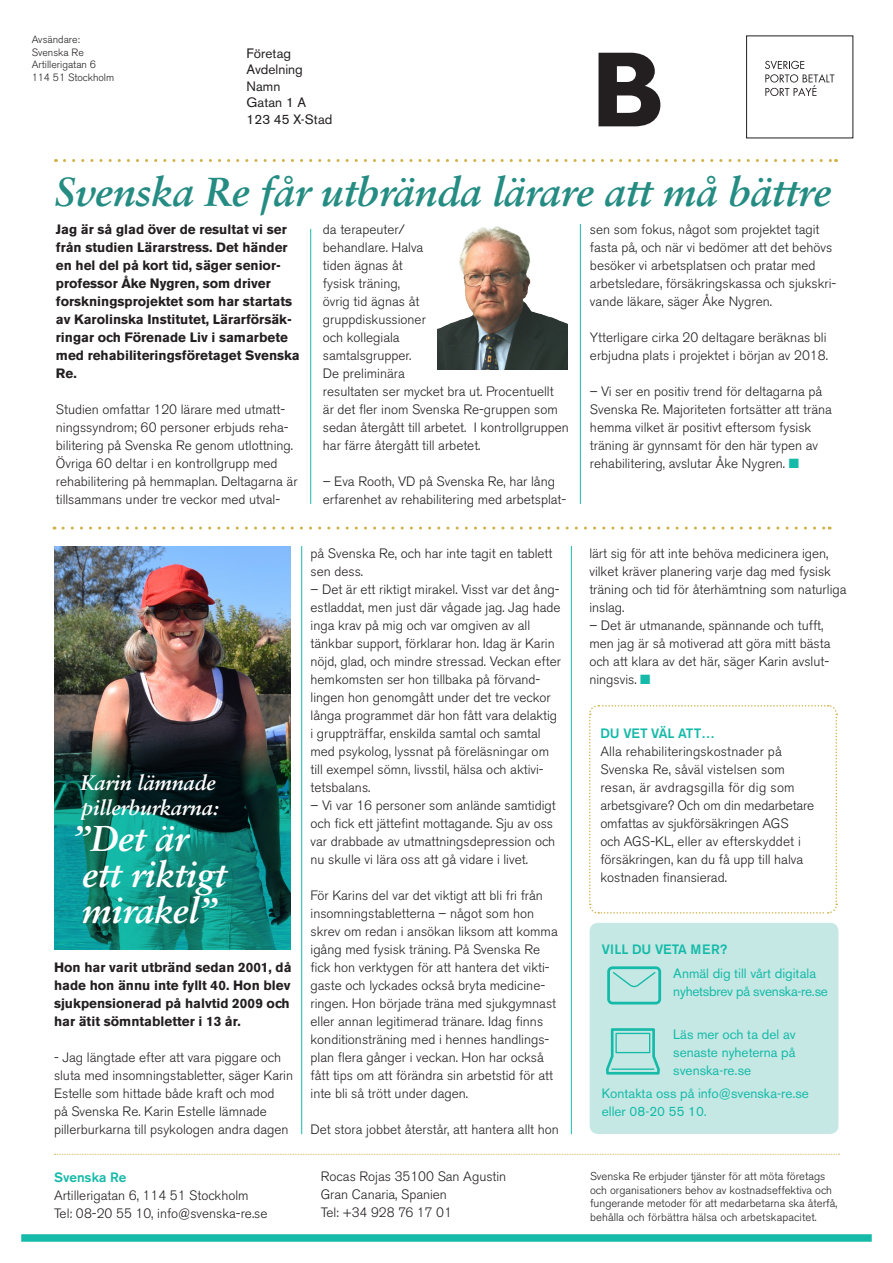
<style>
.page{position:relative;width:893px;height:1263px;background:#fff}
.page>*{position:absolute;margin:0;border:0;box-sizing:border-box;transform-origin:0 0}
.t1{font:italic 700 40.5px "Sabon LT Std";letter-spacing:-.01em;color:#248c82}
.t2{font:italic 700 36px/36px "Sabon LT Std";letter-spacing:-.01em;color:#fff}
.t3{font:italic 700 21px/25.2px "Sabon LT Std";letter-spacing:-.01em;color:#fff}
.Brödtext{font:300 13.5px/18px "Akzidenz Grotesk BE";color:#231f20}
.Brödtext-2{font:700 13.5px/18px "Akzidenz Grotesk BE";color:#231f20}
.t4{font:13.5px/18px "Akzidenz Grotesk BE";color:#15baa9}
.t5{font:13.5px "Akzidenz Grotesk BE";color:#231f20}
.Mellanrubrik{font:500 13.5px "Akzidenz Grotesk BE";color:#15baa9}
.t6{font:300 11.25px/13.5px "Akzidenz Grotesk BE";color:#231f20}
.t7{font:300 10.5px "Akzidenz Grotesk BE";color:#231f20}
.s1{color:#15baa9}
</style>
<div class="page">
<div style="left:21px;top:1234px;width:851px;height:8px;background:#15baa9"></div>
<svg style="left:54px;top:1154px;width:786px;height:1px"></svg>
<svg style="left:765px;top:61px;width:69px;height:35px"></svg>
<svg style="left:598px;top:53px;width:62px;height:73px"></svg>
<hr style="left:571px;top:546px;width:1px;height:588px;background:#15baa9">
<svg style="left:589px;top:705px;width:249px;height:209px"></svg>
<div style="left:590px;top:923px;width:248px;height:211px;background:#c5e8e4;border-radius:9px"></div>
<svg style="left:607px;top:966px;width:54px;height:38px"></svg>
<svg style="left:606px;top:1028px;width:54px;height:46px"></svg>
<hr style="left:611px;top:1068px;width:43px;height:2px;background:#15baa9">
<svg style="left:63px;top:527px;width:767px;height:3px"></svg>
<img style="left:54px;top:546px;width:237px;height:183px">
<svg style="left:54px;top:729px;width:237px;height:221px;background:#13645d"></svg>
<img style="left:437px;top:226px;width:130px;height:144px">
<hr style="left:310px;top:229px;width:1px;height:275px;background:#15baa9">
<hr style="left:580px;top:224px;width:1px;height:280px;background:#15baa9">
<hr style="left:301px;top:546px;width:1px;height:588px;background:#15baa9">
<svg style="left:64px;top:159px;width:773px;height:3px"></svg>
<p class="t7" style="left:32px;top:34px;width:50px">Avsändare:</p>
<p class="t7" style="left:32px;top:46px;width:54px">Svenska Re</p>
<p class="t7" style="left:32px;top:59px;width:66px">Artillerigatan 6</p>
<p class="t7" style="left:32px;top:72px;width:84px">114 51 Stockholm</p>
<p class="t5" style="left:247px;top:45px;width:46px">Företag</p>
<p class="t5" style="left:247px;top:62px;width:58px">Avdelning</p>
<p class="t5" style="left:247px;top:78px;width:35px">Namn</p>
<p class="t5" style="left:247px;top:95px;width:61px">Gatan 1 A</p>
<p class="t5" style="left:247px;top:111px;width:87px">123 45 X-Stad</p>
<p class="t1" style="left:54px;top:168px;width:779px">Svenska Re får utbrända lärare att må bättre</p>
<p class="Brödtext-2" style="left:56px;top:220px;width:245px">Jag är så glad över de resultat vi ser från studien Lärarstress. Det händer en hel del på kort tid, säger senior&shy;professor Åke Nygren, som driver forskningsprojektet som har startats av Karolinska Institutet, Lärarförsäk&shy;ringar och Förenade Liv i samarbete med rehabiliteringsföretaget Svenska Re.</p>
<p class="Brödtext" style="left:56px;top:401px;width:243px">Studien omfattar 120 lärare med utmatt&shy;ningssyndrom; 60 personer erbjuds reha&shy;bilitering på Svenska Re genom utlottning.<br>Övriga 60 deltar i en kontrollgrupp med rehabilitering på hemmaplan. Deltagarna är tillsammans under tre veckor med utval-</p>
<p class="Brödtext" style="left:323px;top:221px;width:247px">da terapeuter/<br>behandlare. Halva<br>tiden ägnas åt<br>fysisk träning,<br>övrig tid ägnas åt<br>gruppdiskussioner<br>och kollegiala<br>samtalsgrupper.<br>De preliminära<br>resultaten ser mycket bra ut. Procentuellt<br>är det fler inom Svenska Re-gruppen som sedan återgått till arbetet. I kontrollgruppen har färre återgått till arbetet.</p>
<p class="Brödtext" style="left:323px;top:473px;width:245px">– Eva Rooth, VD på Svenska Re, har lång erfarenhet av rehabilitering med arbetsplat-</p>
<p class="t3" style="left:80px;top:770px;width:140px">Karin lämnade pillerburkarna:</p>
<p class="t2" style="left:72px;top:820px;width:156px">”Det är ett riktigt mirakel”</p>
<p class="Brödtext-2" style="left:54px;top:958px;width:239px">Hon har varit utbränd sedan 2001, då hade hon ännu inte fyllt 40. Hon blev sjukpensionerad på halvtid 2009 och har ätit sömntabletter i 13 år.</p>
<p class="Brödtext" style="left:54px;top:1049px;width:241px">- Jag längtade efter att vara piggare och sluta med insomningstabletter, säger Karin Estelle som hittade både kraft och mod<br>på Svenska Re. Karin Estelle lämnade pillerburkarna till psykologen andra dagen</p>
<p class="Mellanrubrik" style="left:54px;top:1169px;width:74px">Svenska Re</p>
<p class="Brödtext" style="left:54px;top:1187px;width:196px">Artillerigatan 6, 114 51 Stockholm</p>
<p class="Brödtext" style="left:54px;top:1205px;width:215px">Tel: 08-20 55 10, info@svenska-re.se</p>
<p class="Brödtext" style="left:310px;top:545px;width:243px">på Svenska Re, och har inte tagit en tablett sen dess.</p>
<p class="Brödtext" style="left:310px;top:581px;width:252px">– Det är ett riktigt mirakel. Visst var det ång&shy;estladdat, men just där vågade jag. Jag hade inga krav på mig och var omgiven av all tänkbar support, förklarar hon. Idag är Karin nöjd, glad, och mindre stressad. Veckan efter hemkomsten ser hon tillbaka på förvand&shy;lingen hon genomgått under det tre veckor långa programmet där hon fått vara delaktig i gruppträffar, enskilda samtal och samtal med psykolog, lyssnat på föreläsningar om till exempel sömn, livsstil, hälsa och aktivi&shy;tetsbalans.</p>
<p class="Brödtext" style="left:310px;top:797px;width:247px">– Vi var 16 personer som anlände samtidigt och fick ett jättefint mottagande. Sju av oss var drabbade av utmattningsdepression och nu skulle vi lära oss att gå vidare i livet.</p>
<p class="Brödtext" style="left:310px;top:887px;width:249px">För Karins del var det viktigt att bli fri från insomningstabletterna – något som hon skrev om redan i ansökan liksom att komma igång med fysisk träning. På Svenska Re fick hon verktygen för att hantera det vikti&shy;gaste och lyckades också bryta medicine&shy;ringen. Hon började träna med sjukgymnast eller annan legitimerad tränare. Idag finns konditionsträning med i hennes handlings&shy;plan flera gånger i veckan. Hon har också fått tips om att förändra sin arbetstid för att inte bli så trött under dagen.</p>
<p class="Brödtext" style="left:310px;top:1121px;width:250px">Det stora jobbet återstår, att hantera allt hon</p>
<p class="Brödtext" style="left:321px;top:1167px;width:187px">Rocas Rojas 35100 San Agustin</p>
<p class="Brödtext" style="left:321px;top:1185px;width:128px">Gran Canaria, Spanien</p>
<p class="Brödtext" style="left:321px;top:1203px;width:133px">Tel: +34 928 76 17 01</p>
<p class="Brödtext" style="left:590px;top:221px;width:248px">sen som fokus, något som projektet tagit fasta på, och när vi bedömer att det behövs besöker vi arbetsplatsen och pratar med arbetsledare, försäkringskassa och sjukskri&shy;vande läkare, säger Åke Nygren.</p>
<p class="Brödtext" style="left:590px;top:329px;width:239px">Ytterligare cirka 20 deltagare beräknas bli erbjudna plats i projektet i början av 2018.</p>
<p class="Brödtext" style="left:590px;top:383px;width:243px">– Vi ser en positiv trend för deltagarna på Svenska Re. Majoriteten fortsätter att träna hemma vilket är positivt eftersom fysisk träning är gynnsamt för den här typen av rehabilitering, avslutar Åke Nygren. <span class="s1">■</span></p>
<p class="Brödtext" style="left:589px;top:545px;width:259px">lärt sig för att inte behöva medicinera igen, vilket kräver planering varje dag med fysisk träning och tid för återhämtning som naturliga inslag.</p>
<p class="Brödtext" style="left:589px;top:617px;width:243px">– Det är utmanande, spännande och tufft, men jag är så motiverad att göra mitt bästa och att klara av det här, säger Karin avslut&shy;ningsvis. <span class="s1">■</span></p>
<p class="Mellanrubrik" style="left:600px;top:725px;width:116px">DU VET VÄL ATT…</p>
<p class="Brödtext" style="left:600px;top:743px;width:215px">Alla rehabiliteringskostnader på Svenska Re, såväl vistelsen som resan, är avdragsgilla för dig som arbetsgivare? Och om din medarbetare omfattas av sjukförsäkringen AGS<br>och AGS-KL, eller av efterskyddet i försäkringen, kan du få upp till halva kostnaden finansierad.</p>
<p class="Mellanrubrik" style="left:602px;top:941px;width:127px">VILL DU VETA MER?</p>
<p class="t4" style="left:673px;top:964px;width:156px">Anmäl dig till vårt digitala nyhetsbrev på svenska-re.se</p>
<p class="t4" style="left:673px;top:1025px;width:124px;text-align:justify">Läs mer och ta del av senaste nyheterna på svenska-re.se</p>
<p class="t4" style="left:602px;top:1084px;width:209px">Kontakta oss på info@svenska-re.se eller 08-20 55 10.</p>
<p class="t6" style="left:590px;top:1170px;width:249px">Svenska Re erbjuder tjänster för att möta företags och organisationers behov av kostnadseffektiva och fungerande metoder för att medarbetarna ska återfå, behålla och förbättra hälsa och arbetskapacitet.</p>
</div>
